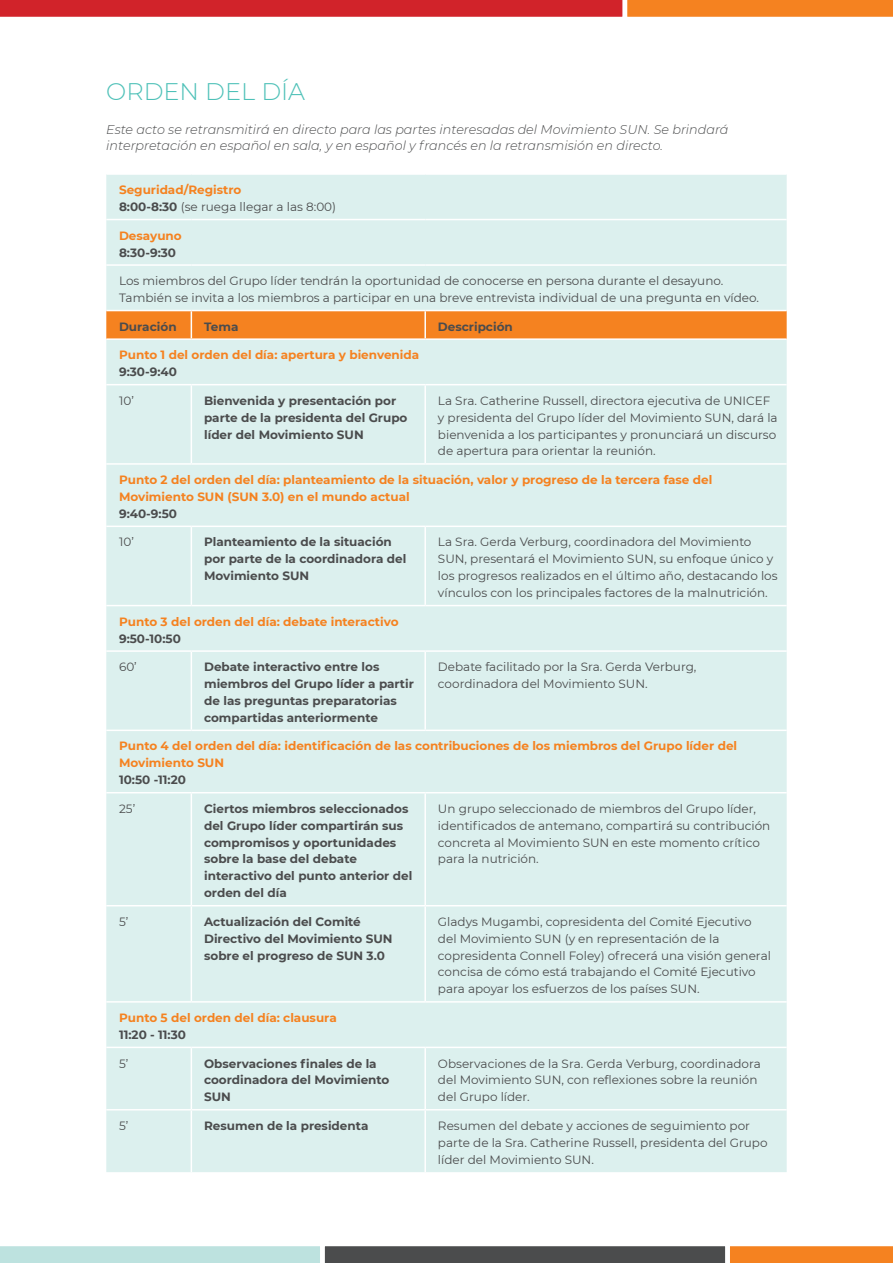
<style>
.page{position:relative;width:893px;height:1263px;background:#fff}
.page>*{position:absolute;margin:0;border:0;box-sizing:border-box;transform-origin:0 0}
.Head_1-2{font:300 24px "Montserrat";color:#4fc1b8}
.Body{font:italic 300 12.75px/16.8px "Montserrat";color:#4b4c4d}
.Body-2{font:12px/16.8px "Montserrat";color:#4b4c4d}
.Body-3{font:700 12px/16.8px "Montserrat";color:#4b4c4d}
.Body-4{font:700 12px/16.8px "Montserrat";color:#f58220}
.s1{font-weight:700}
</style>
<div class="page">
<svg style="left:0;top:0;width:893px;height:17px;background:#dc432b"></svg>
<svg style="left:0;top:1246px;width:893px;height:17px;background:#968f7c"></svg>
<div style="left:106px;top:175px;width:681px;height:997px;background:#dcf0ee"></div>
<hr style="left:106px;top:219px;width:85px;height:1px;background:#fff">
<hr style="left:191px;top:219px;width:234px;height:1px;background:#fff">
<hr style="left:425px;top:219px;width:362px;height:1px;background:#fff">
<hr style="left:106px;top:264px;width:85px;height:2px;background:#fff">
<hr style="left:191px;top:264px;width:234px;height:2px;background:#fff">
<hr style="left:425px;top:264px;width:362px;height:2px;background:#fff">
<hr style="left:106px;top:310px;width:85px;height:1px;background:#fff">
<hr style="left:191px;top:310px;width:234px;height:1px;background:#fff">
<div style="left:106px;top:311px;width:681px;height:27px;background:#f58220"></div>
<hr style="left:425px;top:310px;width:362px;height:1px;background:#fff">
<hr style="left:424px;top:311px;width:2px;height:27px;background:#fff">
<hr style="left:106px;top:338px;width:85px;height:2px;background:#fff">
<hr style="left:191px;top:338px;width:234px;height:2px;background:#fff">
<hr style="left:425px;top:338px;width:362px;height:2px;background:#fff">
<hr style="left:106px;top:384px;width:85px;height:1px;background:#fff">
<hr style="left:191px;top:384px;width:234px;height:1px;background:#fff">
<hr style="left:191px;top:385px;width:1px;height:78px;background:#fff">
<hr style="left:425px;top:384px;width:362px;height:1px;background:#fff">
<hr style="left:424px;top:385px;width:2px;height:78px;background:#fff">
<hr style="left:106px;top:463px;width:85px;height:2px;background:#fff">
<hr style="left:191px;top:463px;width:234px;height:2px;background:#fff">
<hr style="left:425px;top:463px;width:362px;height:2px;background:#fff">
<hr style="left:106px;top:526px;width:85px;height:1px;background:#fff">
<hr style="left:191px;top:526px;width:234px;height:1px;background:#fff">
<hr style="left:191px;top:527px;width:1px;height:78px;background:#fff">
<hr style="left:425px;top:526px;width:362px;height:1px;background:#fff">
<hr style="left:424px;top:527px;width:2px;height:78px;background:#fff">
<hr style="left:106px;top:605px;width:85px;height:1px;background:#fff">
<hr style="left:191px;top:605px;width:234px;height:1px;background:#fff">
<hr style="left:425px;top:605px;width:362px;height:1px;background:#fff">
<hr style="left:106px;top:650px;width:85px;height:2px;background:#fff">
<hr style="left:191px;top:650px;width:234px;height:2px;background:#fff">
<hr style="left:191px;top:652px;width:1px;height:78px;background:#fff">
<hr style="left:425px;top:650px;width:362px;height:2px;background:#fff">
<hr style="left:424px;top:652px;width:2px;height:78px;background:#fff">
<hr style="left:106px;top:730px;width:85px;height:1px;background:#fff">
<hr style="left:191px;top:730px;width:234px;height:1px;background:#fff">
<hr style="left:425px;top:730px;width:362px;height:1px;background:#fff">
<hr style="left:106px;top:792px;width:85px;height:1px;background:#fff">
<hr style="left:191px;top:792px;width:234px;height:1px;background:#fff">
<hr style="left:191px;top:793px;width:1px;height:112px;background:#fff">
<hr style="left:425px;top:792px;width:362px;height:1px;background:#fff">
<hr style="left:424px;top:793px;width:2px;height:112px;background:#fff">
<hr style="left:106px;top:905px;width:85px;height:1px;background:#fff">
<hr style="left:191px;top:905px;width:234px;height:1px;background:#fff">
<hr style="left:191px;top:906px;width:1px;height:95px;background:#fff">
<hr style="left:425px;top:905px;width:362px;height:1px;background:#fff">
<hr style="left:424px;top:906px;width:2px;height:95px;background:#fff">
<hr style="left:106px;top:1001px;width:85px;height:2px;background:#fff">
<hr style="left:191px;top:1001px;width:234px;height:2px;background:#fff">
<hr style="left:425px;top:1001px;width:362px;height:2px;background:#fff">
<hr style="left:106px;top:1046px;width:85px;height:2px;background:#fff">
<hr style="left:191px;top:1046px;width:234px;height:2px;background:#fff">
<hr style="left:191px;top:1048px;width:1px;height:61px;background:#fff">
<hr style="left:425px;top:1046px;width:362px;height:2px;background:#fff">
<hr style="left:424px;top:1048px;width:2px;height:61px;background:#fff">
<hr style="left:106px;top:1109px;width:85px;height:1px;background:#fff">
<hr style="left:191px;top:1109px;width:234px;height:1px;background:#fff">
<hr style="left:191px;top:1110px;width:1px;height:62px;background:#fff">
<hr style="left:425px;top:1109px;width:362px;height:1px;background:#fff">
<hr style="left:424px;top:1110px;width:2px;height:62px;background:#fff">
<p class="Head_1-2" style="left:106px;top:75px;width:200px">ORDEN DEL DÍA</p>
<p class="Body" style="left:106px;top:120px;width:624px">Este acto se retransmitirá en directo para las partes interesadas del Movimiento SUN. Se brindará interpretación en español en sala, y en español y francés en la retransmisión en directo.</p>
<p class="Body-4" style="left:119px;top:181px;width:124px">Seguridad/Registro</p>
<p class="Body-2" style="left:119px;top:198px;width:219px"><span class="s1">8:00-8:30</span> (se ruega llegar a las 8:00)</p>
<p class="Body-4" style="left:119px;top:226px;width:64px">Desayuno</p>
<p class="Body-3" style="left:119px;top:243px;width:59px">8:30-9:30</p>
<p class="Body-2" style="left:119px;top:272px;width:641px">Los miembros del Grupo líder tendrán la oportunidad de conocerse en persona durante el desayuno.<br>También se invita a los miembros a participar en una breve entrevista individual de una pregunta en vídeo.</p>
<p class="Body-3" style="left:119px;top:317px;width:59px">Duración</p>
<p class="Body-3" style="left:204px;top:317px;width:36px">Tema</p>
<p class="Body-3" style="left:438px;top:317px;width:76px">Descripción</p>
<p class="Body-4" style="left:119px;top:346px;width:302px">Punto 1 del orden del día: apertura y bienvenida</p>
<p class="Body-3" style="left:119px;top:363px;width:59px">9:30-9:40</p>
<p class="Body-2" style="left:119px;top:392px;width:16px">10’</p>
<p class="Body-3" style="left:204px;top:391px;width:205px">Bienvenida y presentación por parte de la presidenta del Grupo líder del Movimiento SUN</p>
<p class="Body-2" style="left:438px;top:392px;width:341px">La Sra. Catherine Russell, directora ejecutiva de UNICEF y presidenta del Grupo líder del Movimiento SUN, dará la bienvenida a los participantes y pronunciará un discurso de apertura para orientar la reunión.</p>
<p class="Body-4" style="left:119px;top:471px;width:595px">Punto 2 del orden del día: planteamiento de la situación, valor y progreso de la tercera fase del<br>Movimiento SUN (SUN 3.0) en el mundo actual</p>
<p class="Body-3" style="left:119px;top:504px;width:59px">9:40-9:50</p>
<p class="Body-2" style="left:119px;top:533px;width:16px">10’</p>
<p class="Body-3" style="left:204px;top:533px;width:204px">Planteamiento de la situación por parte de la coordinadora del<br>Movimiento SUN</p>
<p class="Body-2" style="left:438px;top:533px;width:341px">La Sra. Gerda Verburg, coordinadora del Movimiento SUN, presentará el Movimiento SUN, su enfoque único y los progresos realizados en el último año, destacando los vínculos con los principales factores de la malnutrición.</p>
<p class="Body-4" style="left:119px;top:612px;width:281px">Punto 3 del orden del día: debate interactivo</p>
<p class="Body-3" style="left:119px;top:629px;width:63px">9:50-10:50</p>
<p class="Body-2" style="left:119px;top:658px;width:19px">60’</p>
<p class="Body-3" style="left:204px;top:658px;width:211px">Debate interactivo entre los miembros del Grupo líder a partir de las preguntas preparatorias compartidas anteriormente</p>
<p class="Body-2" style="left:438px;top:658px;width:260px">Debate facilitado por la Sra. Gerda Verburg, coordinadora del Movimiento SUN.</p>
<p class="Body-4" style="left:119px;top:737px;width:620px">Punto 4 del orden del día: identificación de las contribuciones de los miembros del Grupo líder del<br>Movimiento SUN</p>
<p class="Body-3" style="left:119px;top:771px;width:68px">10:50 -11:20</p>
<p class="Body-2" style="left:119px;top:800px;width:18px">25’</p>
<p class="Body-3" style="left:204px;top:799px;width:210px">Ciertos miembros seleccionados del Grupo líder compartirán sus compromisos y oportunidades sobre la base del debate interactivo del punto anterior del orden del día</p>
<p class="Body-2" style="left:438px;top:800px;width:334px">Un grupo seleccionado de miembros del Grupo líder, identificados de antemano, compartirá su contribución concreta al Movimiento SUN en este momento crítico para la nutrición.</p>
<p class="Body-2" style="left:119px;top:913px;width:11px">5’</p>
<p class="Body-3" style="left:204px;top:912px;width:190px">Actualización del Comité<br>Directivo del Movimiento SUN sobre el progreso de SUN 3.0</p>
<p class="Body-2" style="left:438px;top:913px;width:334px">Gladys Mugambi, copresidenta del Comité Ejecutivo del Movimiento SUN (y en representación de la copresidenta Connell Foley) ofrecerá una visión general concisa de cómo está trabajando el Comité Ejecutivo para apoyar los esfuerzos de los países SUN.</p>
<p class="Body-4" style="left:119px;top:1009px;width:219px">Punto 5 del orden del día: clausura</p>
<p class="Body-3" style="left:119px;top:1025px;width:68px">11:20 - 11:30</p>
<p class="Body-2" style="left:119px;top:1054px;width:11px">5’</p>
<p class="Body-3" style="left:204px;top:1054px;width:187px">Observaciones finales de la coordinadora del Movimiento<br>SUN</p>
<p class="Body-2" style="left:438px;top:1054px;width:324px">Observaciones de la Sra. Gerda Verburg, coordinadora del Movimiento SUN, con reflexiones sobre la reunión del Grupo líder.</p>
<p class="Body-2" style="left:119px;top:1117px;width:11px">5’</p>
<p class="Body-3" style="left:204px;top:1116px;width:166px">Resumen de la presidenta</p>
<p class="Body-2" style="left:438px;top:1117px;width:331px">Resumen del debate y acciones de seguimiento por parte de la Sra. Catherine Russell, presidenta del Grupo líder del Movimiento SUN.</p>
</div>
